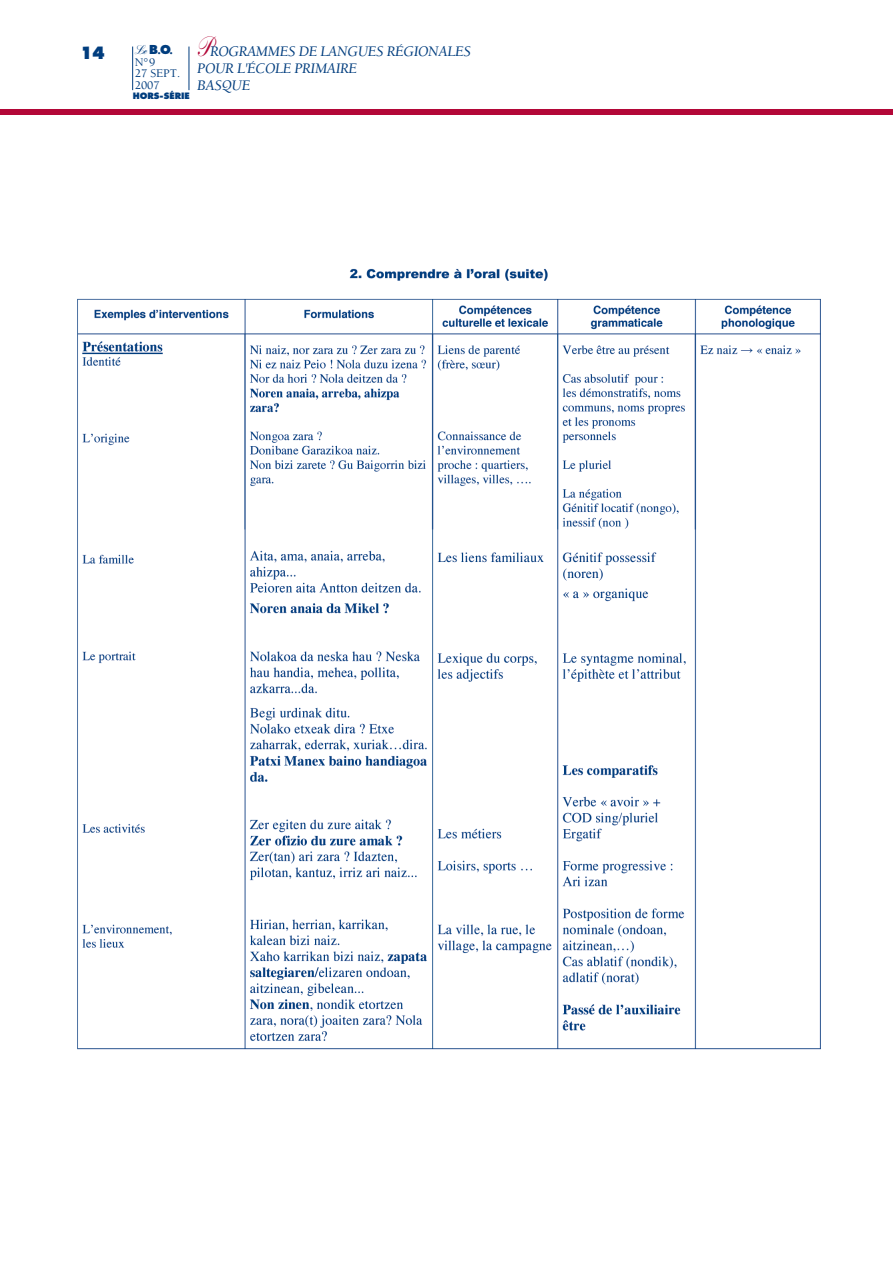
<style>
.page{position:relative;width:893px;height:1263px;background:#fff}
.page>*{position:absolute;margin:0;border:0;box-sizing:border-box;transform-origin:0 0}
.t1{font:800 16.5px "Futura";color:#003d7e;scale:.94 1}
.t2{font:italic 15px/16.8px "Berkeley";letter-spacing:-.02em;color:#003d7e}
.t3{font:500 12px/11.7px "Berkeley";color:#003d7e}
.t4{font:900 12px "Kuenstler Script";color:#003d7e;scale:.8 1}
.t5{font:800 8.55px "Futura";color:#003d7e}
.s1{font-family:"Kuenstler Script";font-weight:900;font-style:normal;font-size:27px;color:#b30738}
.s2{font-family:"Futura";font-weight:800}
</style>
<div class="page">
<div style="left:0;top:109px;width:892px;height:6px;background:#b30738"></div>
<hr style="left:188px;top:47px;width:1px;height:43px;background:#003d7e">
<hr style="left:132px;top:47px;width:1px;height:43px;background:#003d7e">
<img style="left:77px;top:268px;width:744px;height:782px">
<p class="t2" style="left:197px;top:44px;width:275px"><span class="s1">P</span>ROGRAMMES DE LANGUES RÉGIONALES<br>POUR L'ÉCOLE PRIMAIRE<br>BASQUE</p>
<p class="t1" style="left:80px;top:46px;width:28px">14</p>
<p class="t4" style="left:135px;top:47px;width:49px">Le <span class="s2">B</span><span class="s2">.</span><span class="s2">O</span><span class="s2">.</span></p>
<p class="t3" style="left:135px;top:57px;width:47px">N°9<br>27 SEPT.<br>2007</p>
<p class="t5" style="left:133px;top:92px;width:59px">HORS-SÉRIE</p>
</div>
